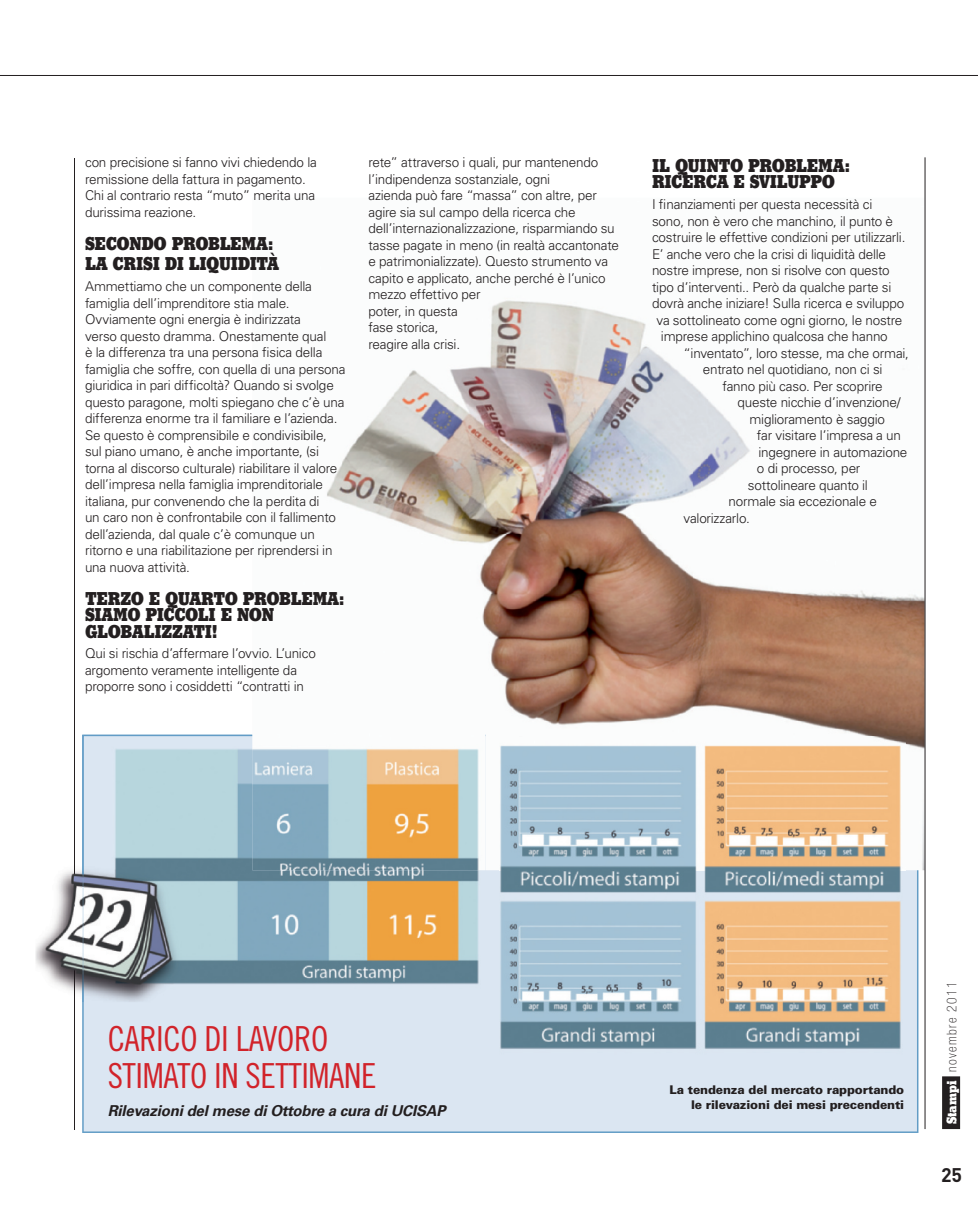
<style>
.page{position:relative;width:978px;height:1212px;background:#fff}
.page>*{position:absolute;margin:0;border:0;box-sizing:border-box;transform-origin:0 0}
.t1{font:34.5px/37.7px "Trade Gothic LT Std Cn 18";letter-spacing:-.01em;color:#d1232a}
.t2{font:700 19.5px "DINOT";color:#231f20}
.t3{font:800 18px/16.5px "Stymie BT";letter-spacing:-.025em;color:#231f20}
.t4{font:italic 700 15px "Univers LT Std";letter-spacing:-.01em;color:#231f20}
.t5{font:300 13.5px/16.5px "Univers LT Std";letter-spacing:-.015em;color:#231f20}
.t6{font:100 condensed 13.5px "Helvetica Neue LT Std";letter-spacing:.1em;color:#231f20}
.t7{font:900 12px/15px "Univers LT Std";letter-spacing:-.01em;color:#231f20;text-align:right}
.s1{font-family:"Stymie BT";font-weight:800;font-stretch:normal;color:#fff}
</style>
<div class="page">
<div style="left:82px;top:870px;width:836px;height:263px;background:#dbe6f2"></div>
<img style="left:327px;top:198px;width:598px;height:672px">
<hr style="left:925px;top:157px;width:1px;height:972px;background:#231f20">
<hr style="left:0;top:75px;width:978px;height:1px;background:#231f20">
<hr style="left:74px;top:158px;width:1px;height:971px;background:#231f20">
<div style="left:942px;top:1076px;width:18px;height:53px;background:#231f20"></div>
<img style="left:500px;top:737px;width:406px;height:319px">
<img style="left:35px;top:734px;width:217px;height:260px">
<img style="left:252px;top:870px;width:233px;height:132px">
<img style="left:82px;top:735px;width:170px;height:267px">
<img style="left:252px;top:733px;width:233px;height:137px">
<img style="left:74px;top:734px;width:1px;height:260px">
<p class="t5" style="left:85px;top:154px;width:233px">con precisione si fanno vivi chiedendo la remissione della fattura in pagamento.<br>Chi al contrario resta “muto” merita una durissima reazione.</p>
<h3 class="t3" style="left:85px;top:233px;width:195px;line-height:20.7px">SECONDO PROBLEMA:<br>LA CRISI DI LIQUIDITÀ</h3>
<p class="t5" style="left:85px;top:278px;width:262px">Ammettiamo che un componente della famiglia dell’imprenditore stia male.<br>Ovviamente ogni energia è indirizzata<br>verso questo dramma. Onestamente qual<br>è la differenza tra una persona fisica della famiglia che soffre, con quella di una persona giuridica in pari difficoltà? Quando si svolge questo paragone, molti spiegano che c’è una differenza enorme tra il familiare e l’azienda.<br>Se questo è comprensibile e condivisibile, sul piano umano, è anche importante, (si torna al discorso culturale) riabilitare il valore dell’impresa nella famiglia imprenditoriale italiana, pur convenendo che la perdita di<br>un caro non è confrontabile con il fallimento dell’azienda, dal quale c’è comunque un ritorno e una riabilitazione per riprendersi in una nuova attività.</p>
<h3 class="t3" style="left:85px;top:590px;width:262px">TERZO E QUARTO PROBLEMA:<br>SIAMO PICCOLI E NON<br>GLOBALIZZATI!</h3>
<p class="t5" style="left:85px;top:645px;width:232px">Qui si rischia d’affermare l’ovvio. L’unico argomento veramente intelligente da proporre sono i cosiddetti “contratti in</p>
<p class="t5" style="left:368px;top:154px;width:252px">rete” attraverso i quali, pur mantenendo l’indipendenza sostanziale, ogni<br>azienda può fare “massa” con altre, per agire sia sul campo della ricerca che dell’internazionalizzazione, risparmiando su tasse pagate in meno (in realtà accantonate e patrimonializzate). Questo strumento va capito e applicato, anche perché è l’unico mezzo effettivo per<br>poter, in questa<br>fase storica,<br>reagire alla crisi.</p>
<h3 class="t3" style="left:652px;top:157px;width:200px">IL QUINTO PROBLEMA:<br>RICERCA E SVILUPPO</h3>
<p class="t5" style="left:652px;top:196px;width:222px">I finanziamenti per questa necessità ci</p>
<p class="t5" style="left:652px;top:212px;width:243px">sono, non è vero che manchino, il punto è</p>
<p class="t5" style="left:652px;top:229px;width:255px">costruire le effettive condizioni per utilizzarli.</p>
<p class="t5" style="left:652px;top:245px;width:235px">E’ anche vero che la crisi di liquidità delle</p>
<p class="t5" style="left:652px;top:262px;width:239px">nostre imprese, non si risolve con questo</p>
<p class="t5" style="left:652px;top:278px;width:241px">tipo d’interventi.. Però da qualche parte si</p>
<p class="t5" style="left:652px;top:295px;width:254px">dovrà anche iniziare! Sulla ricerca e sviluppo</p>
<p class="t5" style="left:656px;top:311px;width:247px">va sottolineato come ogni giorno, le nostre</p>
<p class="t5" style="left:661px;top:328px;width:228px">imprese applichino qualcosa che hanno</p>
<p class="t5" style="left:683px;top:344px;width:227px">“inventato”, loro stesse, ma che ormai,</p>
<p class="t5" style="left:703px;top:361px;width:181px">entrato nel quotidiano, non ci si</p>
<p class="t5" style="left:722px;top:377px;width:162px">fanno più caso. Per scoprire</p>
<p class="t5" style="left:737px;top:394px;width:165px">queste nicchie d’invenzione/</p>
<p class="t5" style="left:749px;top:410px;width:137px">miglioramento è saggio</p>
<p class="t5" style="left:757px;top:427px;width:146px">far visitare l’impresa a un</p>
<p class="t5" style="left:758px;top:443px;width:150px">ingegnere in automazione</p>
<p class="t5" style="left:757px;top:460px;width:105px">o di processo, per</p>
<p class="t5" style="left:748px;top:476px;width:121px">sottolineare quanto il</p>
<p class="t5" style="left:728px;top:493px;width:150px">normale sia eccezionale e</p>
<p class="t5" style="left:683px;top:509px;width:68px">valorizzarlo.</p>
<h1 class="t1" style="left:108px;top:1019px;width:270px">CARICO DI LAVORO<br>STIMATO IN SETTIMANE</h1>
<p class="t4" style="left:108px;top:1102px;width:339px">Rilevazioni del mese di Ottobre a cura di UCISAP</p>
<p class="t7" style="left:669px;top:1082px;width:236px">La tendenza del mercato rapportando le rilevazioni dei mesi precendenti</p>
<p class="t6" style="left:944px;top:1124px;width:144px;rotate:-90deg"><span class="s1">Stampi</span> novembre 2011</p>
<h2 class="t2" style="left:941px;top:1161px;width:22px">25</h2>
</div>
